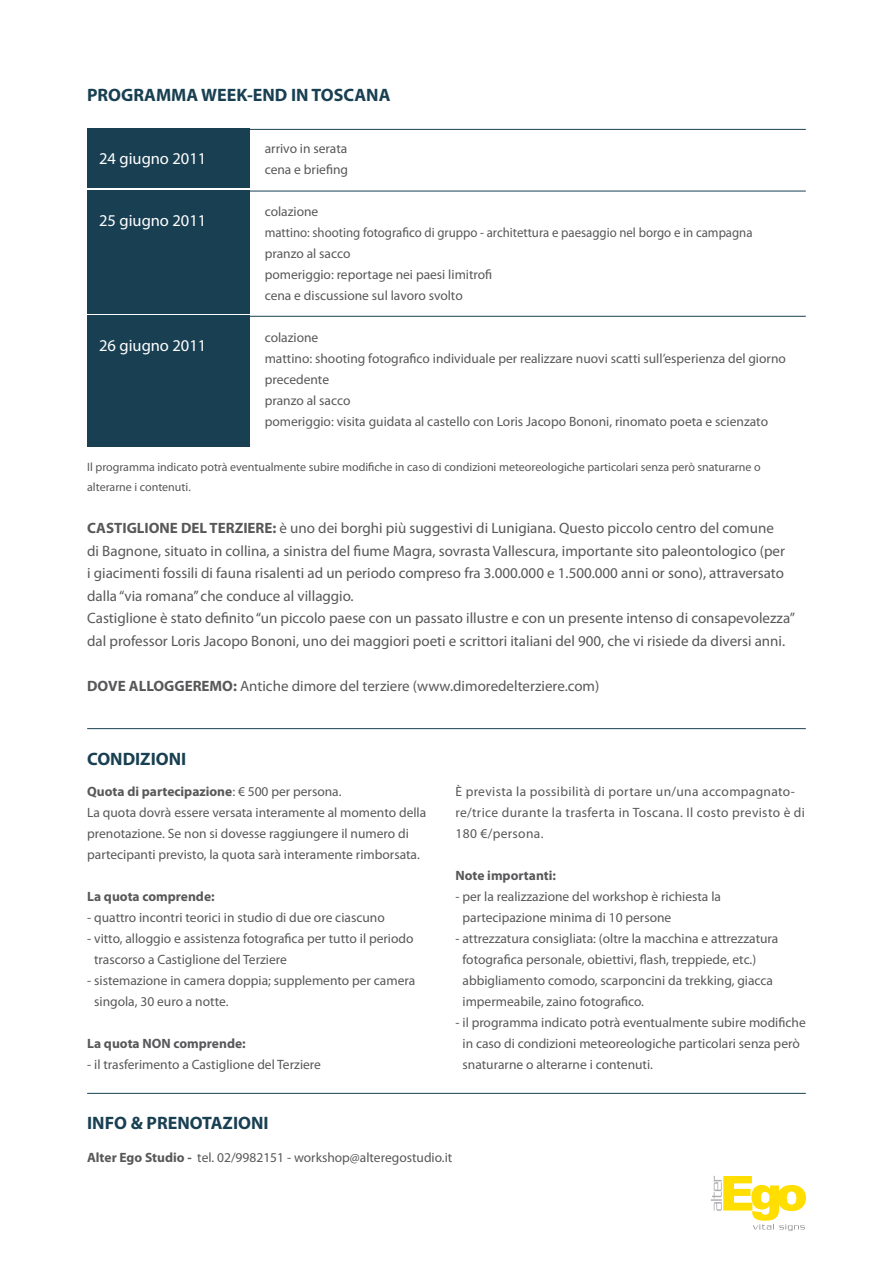
<style>
.page{position:relative;width:893px;height:1263px;background:#fff}
.page>*{position:absolute;margin:0;border:0;box-sizing:border-box;transform-origin:0 0}
.t1{font:700 18px "Myriad Pro";color:#194052}
.t2{font:16.5px "Myriad Pro";color:#fff}
.t3{font:15px/22.5px "Myriad Pro";color:#58585a}
.t4{font:13.5px/21px "Myriad Pro";color:#58585a}
.t5{font:13.5px/21px "Myriad Pro";letter-spacing:.025em;color:#58585a}
.t6{font:700 13.5px "Myriad Pro";color:#58585a}
.t7{font:12px/19.5px "Myriad Pro";color:#58585a}
.s1{font-weight:700}
</style>
<div class="page">
<div style="left:87px;top:129px;width:163px;height:59px;background:#194052"></div>
<div style="left:87px;top:190px;width:163px;height:123px;background:#194052"></div>
<div style="left:87px;top:315px;width:163px;height:132px;background:#194052"></div>
<hr style="left:87px;top:129px;width:719px;height:1px;background:#194052">
<hr style="left:87px;top:191px;width:719px;height:1px;background:#194052">
<hr style="left:87px;top:728px;width:719px;height:1px;background:#194052">
<hr style="left:87px;top:1093px;width:719px;height:1px;background:#194052">
<hr style="left:87px;top:316px;width:719px;height:1px;background:#194052">
<svg style="left:711px;top:1176px;width:95px;height:55px"></svg>
<h1 class="t1" style="left:87px;top:83px;width:305px">PROGRAMMA WEEK-END IN TOSCANA</h1>
<p class="t4" style="left:265px;top:137px;width:85px">arrivo in serata cena e briefing</p>
<p class="t4" style="left:265px;top:200px;width:489px">colazione<br>mattino: shooting fotografico di gruppo - architettura e paesaggio nel borgo e in campagna pranzo al sacco<br>pomeriggio: reportage nei paesi limitrofi<br>cena e discussione sul lavoro svolto</p>
<p class="t4" style="left:265px;top:326px;width:523px">colazione<br>mattino: shooting fotografico individuale per realizzare nuovi scatti sull’esperienza del giorno precedente<br>pranzo al sacco<br>pomeriggio: visita guidata al castello con Loris Jacopo Bononi, rinomato poeta e scienzato</p>
<p class="t7" style="left:87px;top:457px;width:675px">Il programma indicato potrà eventualmente subire modifiche in caso di condizioni meteoreologiche particolari senza però snaturarne o alterarne i contenuti.</p>
<p class="t2" style="left:99px;top:148px;width:109px">24 giugno 2011</p>
<p class="t2" style="left:99px;top:210px;width:109px">25 giugno 2011</p>
<p class="t2" style="left:99px;top:335px;width:109px">26 giugno 2011</p>
<p class="t3" style="left:87px;top:517px;width:709px"><span class="s1">CASTIGLIONE DEL TERZIERE:</span> è uno dei borghi più suggestivi di Lunigiana. Questo piccolo centro del comune<br>di Bagnone, situato in collina, a sinistra del fiume Magra, sovrasta Vallescura, importante sito paleontologico (per<br>i giacimenti fossili di fauna risalenti ad un periodo compreso fra 3.000.000 e 1.500.000 anni or sono), attraversato dalla “via romana” che conduce al villaggio.<br>Castiglione è stato definito “un piccolo paese con un passato illustre e con un presente intenso di consapevolezza” dal professor Loris Jacopo Bononi, uno dei maggiori poeti e scrittori italiani del 900, che vi risiede da diversi anni.</p>
<p class="t3" style="left:87px;top:674px;width:514px"><span class="s1">DOVE ALLOGGEREMO:</span> Antiche dimore del terziere (www.dimoredelterziere.com)</p>
<h1 class="t1" style="left:87px;top:747px;width:101px">CONDIZIONI</h1>
<p class="t4" style="left:87px;top:780px;width:341px"><span class="s1">Quota di partecipazione</span>: € 500 per persona.<br>La quota dovrà essere versata interamente al momento della prenotazione. Se non si dovesse raggiungere il numero di partecipanti previsto, la quota sarà interamente rimborsata.</p>
<p class="t6" style="left:87px;top:887px;width:129px">La quota comprende:</p>
<p class="t4" style="left:87px;top:906px;width:299px">- quattro incontri teorici in studio di due ore ciascuno</p>
<p class="t4" style="left:94px;top:927px;width:321px;text-indent:-7px">- vitto, alloggio e assistenza fotografica per tutto il periodo trascorso a Castiglione del Terziere</p>
<p class="t4" style="left:94px;top:969px;width:323px;text-indent:-7px">- sistemazione in camera doppia; supplemento per camera singola, 30 euro a notte.</p>
<p class="t6" style="left:87px;top:1034px;width:160px">La quota NON comprende:</p>
<p class="t4" style="left:87px;top:1053px;width:235px">- il trasferimento a Castiglione del Terziere</p>
<p class="t5" style="left:455px;top:780px;width:351px">È prevista la possibilità di portare un/una accompagnato&shy;re/trice durante la trasferta in Toscana. Il costo previsto è di<br>180 €/persona.</p>
<p class="t6" style="left:455px;top:866px;width:102px">Note importanti:</p>
<p class="t4" style="left:462px;top:886px;width:260px;text-indent:-7px">- per la realizzazione del workshop è richiesta la partecipazione minima di 10 persone</p>
<p class="t4" style="left:462px;top:928px;width:317px;text-indent:-7px">- attrezzatura consigliata: (oltre la macchina e attrezzatura fotografica personale, obiettivi, flash, treppiede, etc.) abbigliamento comodo, scarponcini da trekking, giacca impermeabile, zaino fotografico.</p>
<p class="t4" style="left:462px;top:1012px;width:345px;text-indent:-7px">- il programma indicato potrà eventualmente subire modifiche in caso di condizioni meteoreologiche particolari senza però snaturarne o alterarne i contenuti.</p>
<h1 class="t1" style="left:87px;top:1111px;width:183px">INFO &amp; PRENOTAZIONI</h1>
<p class="t4" style="left:87px;top:1146px;width:367px"><span class="s1">Alter Ego Studio -</span> tel. 02/9982151 - workshop@alteregostudio.it</p>
</div>
